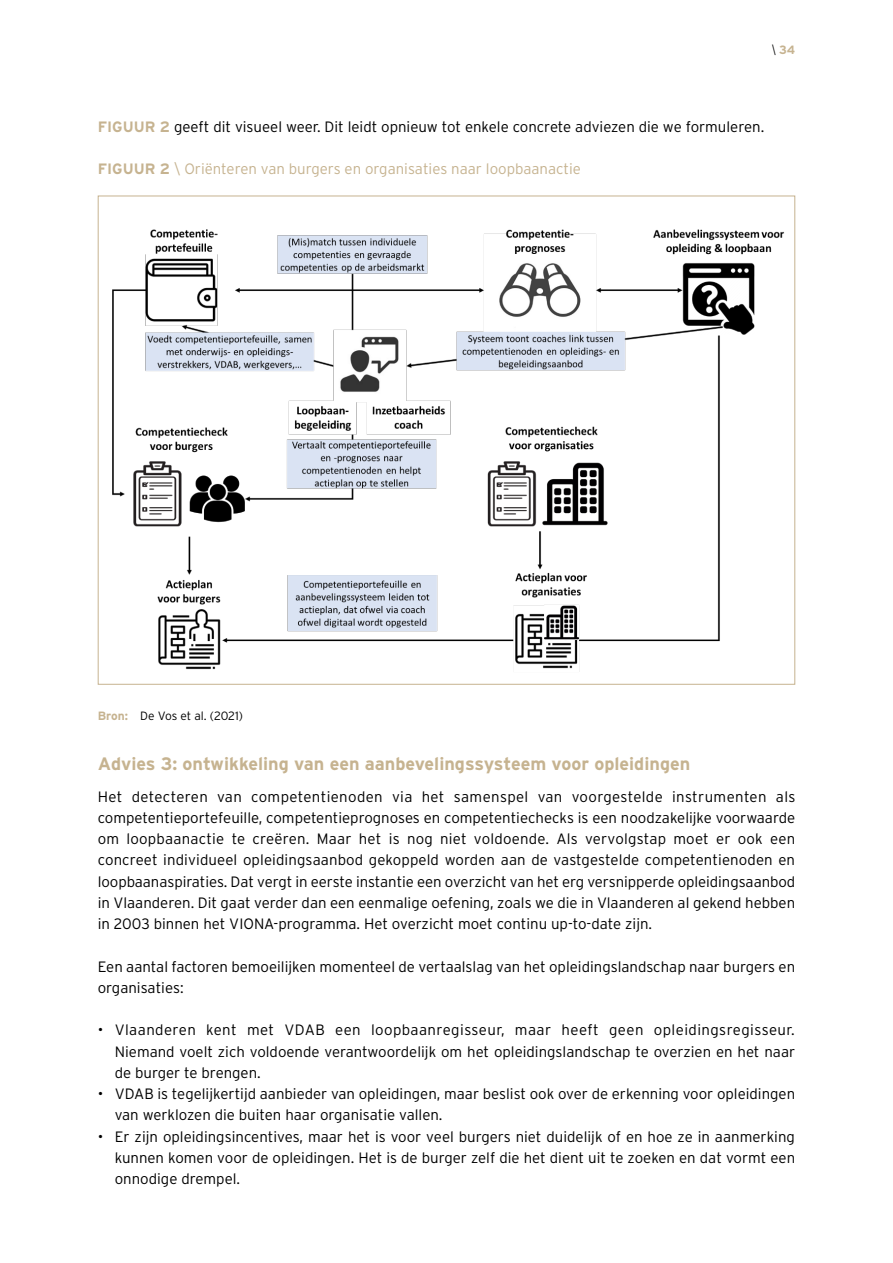
<style>
.page{position:relative;width:893px;height:1263px;background:#fff}
.page>*{position:absolute;margin:0;border:0;box-sizing:border-box;transform-origin:0 0}
.t1{font:700 18px "Interstate";color:#c6b390}
.t2{font:300 15px/21.3px "Interstate";color:#000;text-align:justify}
.t3{font:300 15px "Interstate";color:#c6b390}
.t4{font:300 12px "Interstate";letter-spacing:-.01em;color:#000}
.t5{font:700 12px "Interstate";color:#c6b390}
.s1{font-weight:300;font-stretch:condensed;color:#000}
.s2{font-weight:700;color:#c6b390}
.s3{font-weight:700}
</style>
<div class="page">
<img style="left:112px;top:229px;width:673px;height:443px">
<p class="t5" style="left:772px;top:43px;width:24px"><span class="s1">\</span> 34</p>
<p class="t2" style="left:98px;top:116px;width:668px"><span class="s2">FIGUUR 2</span> geeft dit visueel weer. Dit leidt opnieuw tot enkele concrete adviezen die we formuleren.</p>
<p class="t3" style="left:98px;top:161px;width:485px"><span class="s3">FIGUUR 2</span> \ Oriënteren van burgers en organisaties naar loopbaanactie</p>
<p class="t4" style="left:98px;top:709px;width:147px"><span class="s2">Bron:</span> De Vos et al. (2021)</p>
<p class="t1" style="left:98px;top:753px;width:594px">Advies 3: ontwikkeling van een aanbevelingssysteem voor opleidingen</p>
<p class="t2" style="left:98px;top:785px;width:699px">Het detecteren van competentienoden via het samenspel van voorgestelde instrumenten als competentieportefeuille, competentieprognoses en competentiechecks is een noodzakelijke voorwaarde om loopbaanactie te creëren. Maar het is nog niet voldoende. Als vervolgstap moet er ook een concreet individueel opleidingsaanbod gekoppeld worden aan de vastgestelde competentienoden en loopbaanaspiraties. Dat vergt in eerste instantie een overzicht van het erg versnipperde opleidingsaanbod in Vlaanderen. Dit gaat verder dan een eenmalige oefening, zoals we die in Vlaanderen al gekend hebben in 2003 binnen het VIONA-programma. Het overzicht moet continu up-to-date zijn.</p>
<p class="t2" style="left:98px;top:955px;width:699px">Een aantal factoren bemoeilijken momenteel de vertaalslag van het opleidingslandschap naar burgers en organisaties:</p>
<p class="t2" style="left:115px;top:1019px;width:682px;text-indent:-17px">• Vlaanderen kent met VDAB een loopbaanregisseur, maar heeft geen opleidingsregisseur.<br>Niemand voelt zich voldoende verantwoordelijk om het opleidingslandschap te overzien en het naar de burger te brengen.</p>
<p class="t2" style="left:115px;top:1083px;width:682px;text-indent:-17px">• VDAB is tegelijkertijd aanbieder van opleidingen, maar beslist ook over de erkenning voor opleidingen van werklozen die buiten haar organisatie vallen.</p>
<p class="t2" style="left:115px;top:1126px;width:682px;text-indent:-17px">• Er zijn opleidingsincentives, maar het is voor veel burgers niet duidelijk of en hoe ze in aanmerking kunnen komen voor de opleidingen. Het is de burger zelf die het dient uit te zoeken en dat vormt een onnodige drempel.</p>
</div>
